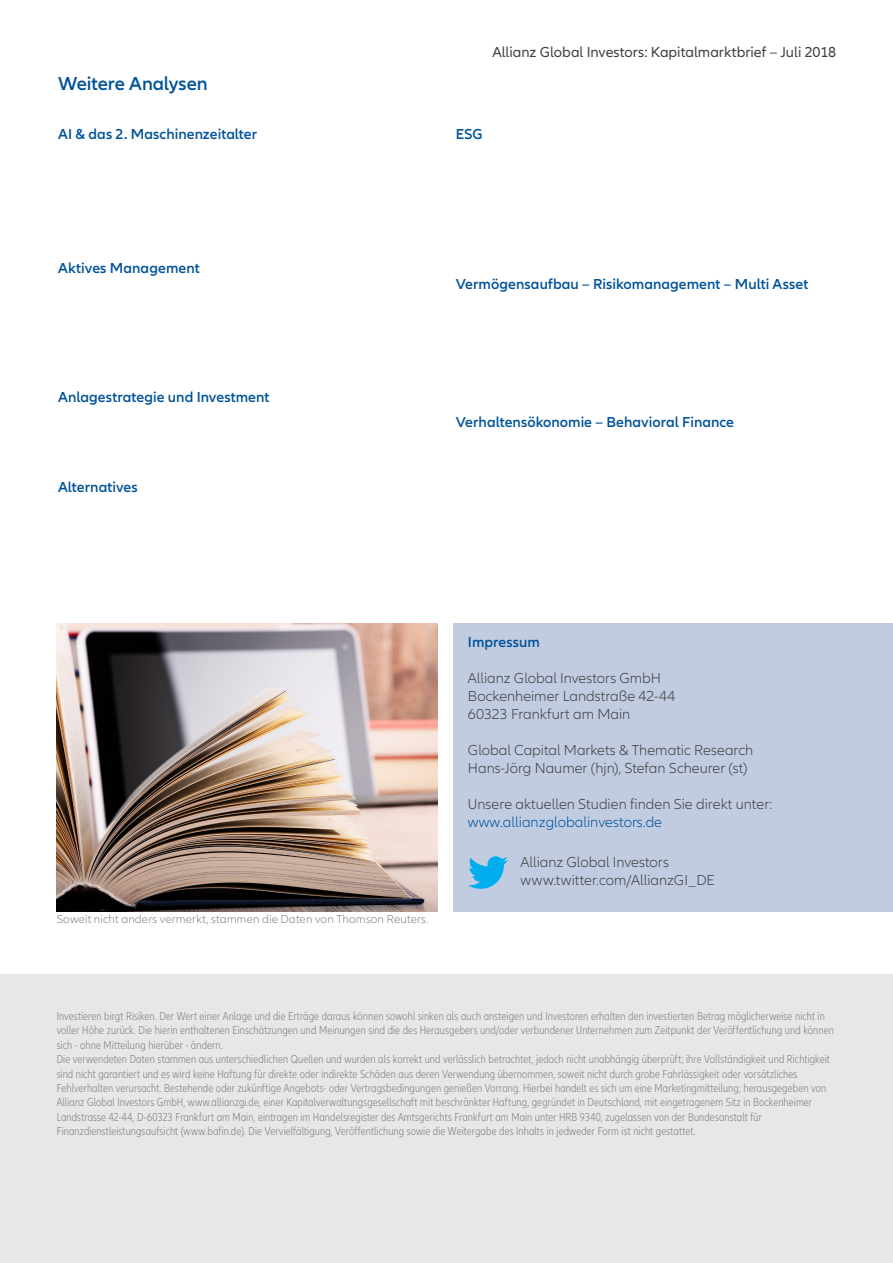
<style>
.page{position:relative;width:893px;height:1263px;background:#fff}
.page>*{position:absolute;margin:0;border:0;box-sizing:border-box;transform-origin:0 0}
.t1{font:600 19.5px "Allianz Neo";letter-spacing:-.005em;color:#005399}
.t2{font:300 15px/18px "Allianz Neo";color:#414042}
.t3{font:600 15px "Allianz Neo";letter-spacing:.005em;color:#005399}
.t4{font:15px "Allianz Neo";color:#414042}
.t5{font:300 15px "Allianz Neo";color:#005398}
.t6{font:300 condensed 12px/14.4px "Allianz Neo";letter-spacing:.01em;color:#808285}
.t7{font:300 12px "Allianz Neo";letter-spacing:.005em;color:#808285}
</style>
<div class="page">
<div style="left:453px;top:623px;width:440px;height:288px;background:#c2cce1"></div>
<svg style="left:468px;top:856px;width:40px;height:33px"></svg>
<div style="left:0;top:975px;width:893px;height:288px;background:#e6e7e8"></div>
<img style="left:57px;top:623px;width:381px;height:288px">
<h1 class="t1" style="left:58px;top:73px;width:151px">Weitere Analysen</h1>
<p class="t3" style="left:58px;top:125px;width:201px">AI &amp; das 2. Maschinenzeitalter</p>
<p class="t3" style="left:58px;top:259px;width:143px">Aktives Management</p>
<p class="t3" style="left:58px;top:388px;width:213px">Anlagestrategie und Investment</p>
<p class="t3" style="left:58px;top:479px;width:81px">Alternatives</p>
<p class="t4" style="left:492px;top:43px;width:345px">Allianz Global Investors: Kapitalmarktbrief – Juli 2018</p>
<p class="t3" style="left:456px;top:125px;width:28px">ESG</p>
<p class="t3" style="left:456px;top:275px;width:354px">Vermögensaufbau – Risikomanagement – Multi Asset</p>
<p class="t3" style="left:456px;top:413px;width:280px">Verhaltensökonomie – Behavioral Finance</p>
<p class="t7" style="left:57px;top:912px;width:373px">Soweit nicht anders vermerkt, stammen die Daten von Thomson Reuters.</p>
<p class="t3" style="left:468px;top:633px;width:74px">Impressum</p>
<p class="t2" style="left:468px;top:669px;width:209px">Allianz Global Investors GmbH<br>Bockenheimer Landstraße 42-44<br>60323 Frankfurt am Main</p>
<p class="t2" style="left:468px;top:741px;width:287px">Global Capital Markets &amp; Thematic Research<br>Hans-Jörg Naumer (hjn), Stefan Scheurer (st)</p>
<p class="t2" style="left:468px;top:795px;width:306px">Unsere aktuellen Studien finden Sie direkt unter:</p>
<p class="t5" style="left:468px;top:813px;width:196px">www.allianzglobalinvestors.de</p>
<p class="t2" style="left:521px;top:853px;width:196px">Allianz Global Investors www.twitter.com/AllianzGI_DE</p>
<p class="t6" style="left:57px;top:1009px;width:779px">Investieren birgt Risiken. Der Wert einer Anlage und die Erträge daraus können sowohl sinken als auch ansteigen und Investoren erhalten den investierten Betrag möglicherweise nicht in voller Höhe zurück. Die hierin enthaltenen Einschätzungen und Meinungen sind die des Herausgebers und/oder verbundener Unternehmen zum Zeitpunkt der Veröffentlichung und können sich - ohne Mitteilung hierüber - ändern.<br>Die verwendeten Daten stammen aus unterschiedlichen Quellen und wurden als korrekt und verlässlich betrachtet, jedoch nicht unabhängig überprüft; ihre Vollständigkeit und Richtigkeit sind nicht garantiert und es wird keine Haftung für direkte oder indirekte Schäden aus deren Verwendung übernommen, soweit nicht durch grobe Fahrlässigkeit oder vorsätzliches Fehlverhalten verursacht. Bestehende oder zukünftige Angebots- oder Vertragsbedingungen genießen Vorrang. Hierbei handelt es sich um eine Marketingmitteilung; herausgegeben von Allianz Global Investors GmbH, www.allianzgi.de, einer Kapitalverwaltungsgesellschaft mit beschränkter Haftung, gegründet in Deutschland, mit eingetragenem Sitz in Bockenheimer Landstrasse 42-44, D-60323 Frankfurt am Main, eintragen im Handelsregister des Amtsgerichts Frankfurt am Main unter HRB 9340, zugelassen von der Bundesanstalt für Finanzdienstleistungsaufsicht (www.bafin.de). Die Vervielfältigung, Veröffentlichung sowie die Weitergabe des Inhalts in jedweder Form ist nicht gestattet.</p>
</div>
